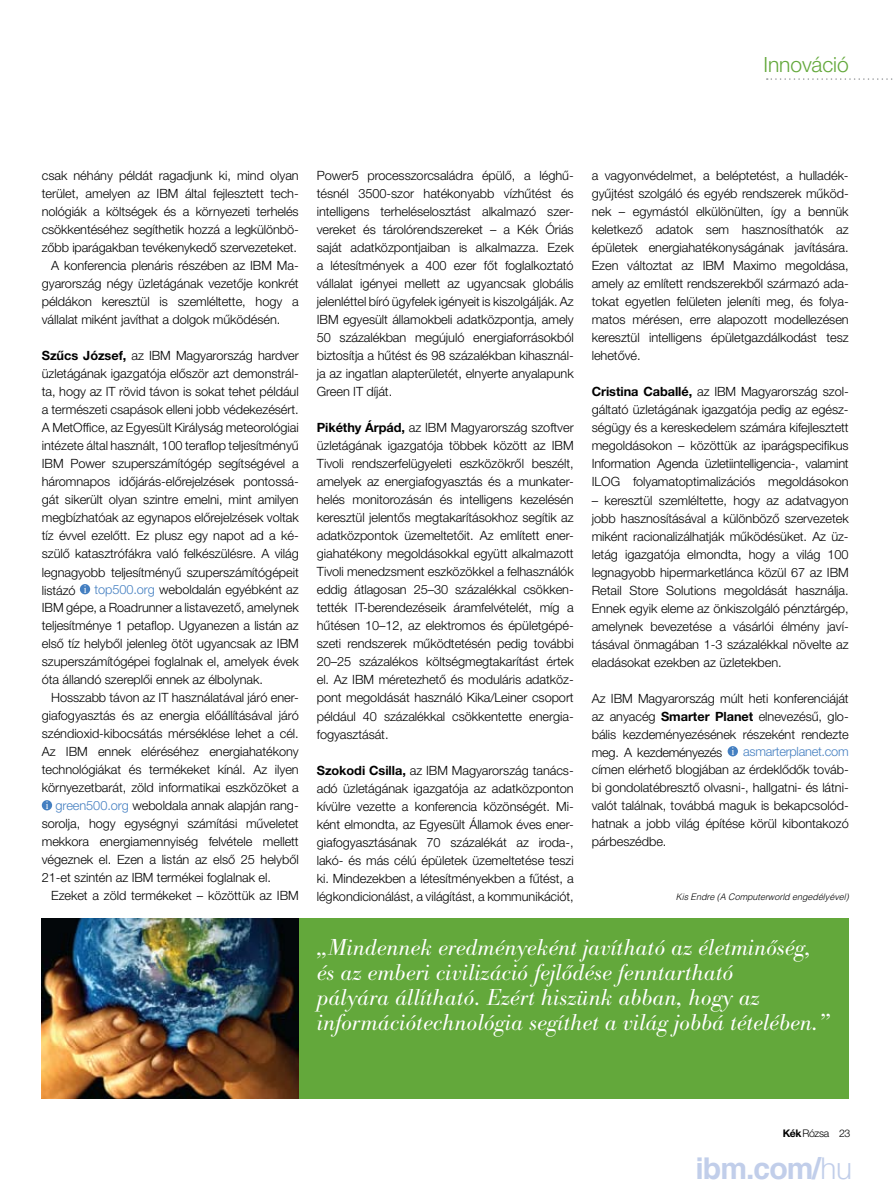
<style>
.page{position:relative;width:893px;height:1191px;background:#fff}
.page>*{position:absolute;margin:0;border:0;box-sizing:border-box;transform-origin:0 0}
.t1{font:700 30px "H Helvetica";letter-spacing:-.03em;color:#c1ceea}
.t2{font:24px/24.9px "Bodoni Ant TCE Ligh Ital";color:#fff}
.t3{font:300 21px "Helvetica M";letter-spacing:-.005em;color:#63a83b}
.t4{font:300 12.75px/18px "Helvetica M";letter-spacing:-.005em;color:#000}
.t5{font:300 12.75px "Helvetica M";letter-spacing:-.02em;color:#447fc1}
.t6{font:300 10.5px "Helvetica M";letter-spacing:-.03em;color:#000}
.t7{font:italic 300 9px "Helvetica M";letter-spacing:-.005em;color:#000}
.s1{font-weight:700}
.s2{color:#447fc1}
.s3{font-weight:300}
</style>
<div class="page">
<img style="left:42px;top:918px;width:257px;height:180px">
<div style="left:80px;top:584px;width:10px;height:10px;background:#447fc1;border-radius:50%"></div>
<svg style="left:84px;top:585px;width:2px;height:8px"></svg>
<div style="left:42px;top:800px;width:10px;height:10px;background:#447fc1;border-radius:50%"></div>
<svg style="left:46px;top:801px;width:2px;height:8px"></svg>
<div style="left:727px;top:746px;width:10px;height:10px;background:#447fc1;border-radius:50%"></div>
<svg style="left:731px;top:747px;width:3px;height:8px"></svg>
<div style="left:299px;top:918px;width:549px;height:180px;background:#63a83b"></div>
<svg style="left:766px;top:78px;width:127px;height:2px"></svg>
<h3 class="t3" style="left:763px;top:52px;width:87px">Innováció</h3>
<p class="t4" style="left:42px;top:166px;width:258px">csak néhány példát ragadjunk ki, mind olyan</p>
<p class="t4" style="left:42px;top:184px;width:254px">terület, amelyen az IBM által fejlesztett tech</p>
<p class="t4" style="left:42px;top:202px;width:258px">nológiák a költségek és a környezeti terhelés</p>
<p class="t4" style="left:42px;top:220px;width:254px">csökkentéséhez segíthetik hozzá a legkülönbö</p>
<p class="t4" style="left:42px;top:238px;width:257px">zőbb iparágakban tevékenykedő szervezeteket.</p>
<p class="t4" style="left:51px;top:256px;width:244px">A konferencia plenáris részében az IBM Ma</p>
<p class="t4" style="left:42px;top:274px;width:258px">gyarország négy üzletágának vezetője konkrét</p>
<p class="t4" style="left:42px;top:292px;width:258px">példákon keresztül is szemléltette, hogy a</p>
<p class="t4" style="left:42px;top:310px;width:240px">vállalat miként javíthat a dolgok működésén.</p>
<p class="t4" style="left:42px;top:346px;width:258px"><span class="s1">Szűcs József,</span> az IBM Magyarország hardver üzletágának igazgatója először azt demonstrál ta, hogy az IT rövid távon is sokat tehet például a természeti csapások elleni jobb védekezésért.<br>A MetOffice, az Egyesült Királyság meteorológiai intézete által használt, 100 teraflop teljesítményű IBM Power szuperszámítógép segítségével a háromnapos időjárás-előrejelzések pontossá gát sikerült olyan szintre emelni, mint amilyen megbízhatóak az egynapos előrejelzések voltak tíz évvel ezelőtt. Ez plusz egy napot ad a ké szülő katasztrófákra való felkészülésre. A világ legnagyobb teljesítményű szuperszámítógépeit listázó</p>
<p class="t4" style="left:42px;top:580px;width:258px;text-align:justify;text-indent:52px"><span class="s2">top500.org</span> weboldalán egyébként az IBM gépe, a Roadrunner a listavezető, amelynek teljesítménye 1 petaflop. Ugyanezen a listán az első tíz helyből jelenleg ötöt ugyancsak az IBM szuperszámítógépei foglalnak el, amelyek évek óta állandó szereplői ennek az élbolynak.</p>
<p class="t4" style="left:51px;top:688px;width:245px">Hosszabb távon az IT használatával járó ener</p>
<p class="t4" style="left:42px;top:706px;width:258px">giafogyasztás és az energia előállításával járó</p>
<p class="t4" style="left:42px;top:724px;width:258px">széndioxid-kibocsátás mérséklése lehet a cél.</p>
<p class="t4" style="left:42px;top:742px;width:258px">Az IBM ennek eléréséhez energiahatékony</p>
<p class="t4" style="left:42px;top:760px;width:258px">technológiákat és termékeket kínál. Az ilyen</p>
<p class="t4" style="left:42px;top:778px;width:258px">környezetbarát, zöld informatikai eszközöket a</p>
<p class="t4" style="left:56px;top:796px;width:240px"><span class="s2">green500.org</span> weboldala annak alapján rang</p>
<p class="t4" style="left:42px;top:814px;width:258px">sorolja, hogy egységnyi számítási műveletet</p>
<p class="t4" style="left:42px;top:832px;width:258px">mekkora energiamennyiség felvétele mellett</p>
<p class="t4" style="left:42px;top:850px;width:258px">végeznek el. Ezen a listán az első 25 helyből</p>
<p class="t4" style="left:42px;top:868px;width:231px">21-et szintén az IBM termékei foglalnak el.</p>
<p class="t4" style="left:51px;top:886px;width:249px">Ezeket a zöld termékeket – közöttük az IBM</p>
<p class="t4" style="left:316px;top:166px;width:258px">Power5 processzorcsaládra épülő, a léghű tésnél 3500-szor hatékonyabb vízhűtést és intelligens terheléselosztást alkalmazó szer vereket és tárolórendszereket – a Kék Óriás saját adatközpontjaiban is alkalmazza. Ezek a létesítmények a 400 ezer főt foglalkoztató vállalat igényei mellett az ugyancsak globális jelenléttel bíró ügyfelek igényeit is kiszolgálják. Az IBM egyesült államokbeli adatközpontja, amely 50 százalékban megújuló energiaforrásokból biztosítja a hűtést és 98 százalékban kihasznál ja az ingatlan alapterületét, elnyerte anyalapunk Green IT díját.</p>
<p class="t4" style="left:316px;top:418px;width:258px"><span class="s1">Pikéthy Árpád,</span> az IBM Magyarország szoftver üzletágának igazgatója többek között az IBM Tivoli rendszerfelügyeleti eszközökről beszélt, amelyek az energiafogyasztás és a munkater helés monitorozásán és intelligens kezelésén keresztül jelentős megtakarításokhoz segítik az adatközpontok üzemeltetőit. Az említett ener giahatékony megoldásokkal együtt alkalmazott Tivoli menedzsment eszközökkel a felhasználók eddig átlagosan 25–30 százalékkal csökken tették IT-berendezéseik áramfelvételét, míg a hűtésen 10–12, az elektromos és épületgépé szeti rendszerek működtetésén pedig további 20–25 százalékos költségmegtakarítást értek el. Az IBM méretezhető és moduláris adatköz pont megoldását használó Kika/Leiner csoport például 40 százalékkal csökkentette energia fogyasztását.</p>
<p class="t4" style="left:316px;top:760px;width:258px"><span class="s1">Szokodi Csilla,</span> az IBM Magyarország tanács adó üzletágának igazgatója az adatközponton kívülre vezette a konferencia közönségét. Mi ként elmondta, az Egyesült Államok éves ener giafogyasztásának 70 százalékát az iroda-, lakó- és más célú épületek üzemeltetése teszi ki. Mindezekben a létesítményekben a fűtést, a légkondicionálást, a világítást, a kommunikációt,</p>
<p class="t4" style="left:591px;top:166px;width:258px">a vagyonvédelmet, a beléptetést, a hulladék gyűjtést szolgáló és egyéb rendszerek működ nek – egymástól elkülönülten, így a bennük keletkező adatok sem hasznosíthatók az épületek energiahatékonyságának javítására.<br>Ezen változtat az IBM Maximo megoldása, amely az említett rendszerekből származó ada tokat egyetlen felületen jeleníti meg, és folya matos mérésen, erre alapozott modellezésen keresztül intelligens épületgazdálkodást tesz lehetővé.</p>
<p class="t4" style="left:591px;top:382px;width:258px"><span class="s1">Cristina Caballé,</span> az IBM Magyarország szol gáltató üzletágának igazgatója pedig az egész ségügy és a kereskedelem számára kifejlesztett megoldásokon – közöttük az iparágspecifikus Information Agenda üzletiintelligencia-, valamint ILOG folyamatoptimalizációs megoldásokon</p>
<p class="t4" style="left:591px;top:490px;width:258px">– keresztül szemléltette, hogy az adatvagyon jobb hasznosításával a különböző szervezetek miként racionalizálhatják működésüket. Az üz letág igazgatója elmondta, hogy a világ 100 legnagyobb hipermarketlánca közül 67 az IBM Retail Store Solutions megoldását használja.<br>Ennek egyik eleme az önkiszolgáló pénztárgép, amelynek bevezetése a vásárlói élmény javí tásával önmagában 1-3 százalékkal növelte az eladásokat ezekben az üzletekben.</p>
<p class="t4" style="left:591px;top:689px;width:258px">Az IBM Magyarország múlt heti konferenciáját az anyacég <span class="s1">Smarter Planet</span> elnevezésű, glo bális kezdeményezésének részeként rendezte meg. A kezdeményezés</p>
<p class="t5" style="left:742px;top:744px;width:107px">asmarterplanet.com</p>
<p class="t4" style="left:591px;top:760px;width:258px">címen elérhető blogjában az érdeklődők továb bi gondolatébresztő olvasni-, hallgatni- és látni valót találnak, továbbá maguk is bekapcsolód hatnak a jobb világ építése körül kibontakozó párbeszédbe.</p>
<p class="t7" style="left:675px;top:891px;width:174px">Kis Endre (A Computerworld engedélyével)</p>
<h2 class="t2" style="left:317px;top:935px;width:514px">„Mindennek eredményeként javítható az életminőség, és az emberi civilizáció fejlődése fenntartható<br>pályára állítható. Ezért hiszünk abban, hogy az információtechnológia segíthet a világ jobbá tételében.”</h2>
<p class="t6" style="left:782px;top:1126px;width:69px"><span class="s1">Kék</span> Rózsa 23</p>
<h1 class="t1" style="left:695px;top:1150px;width:158px">ibm.com/<span class="s3">hu</span></h1>
</div>
